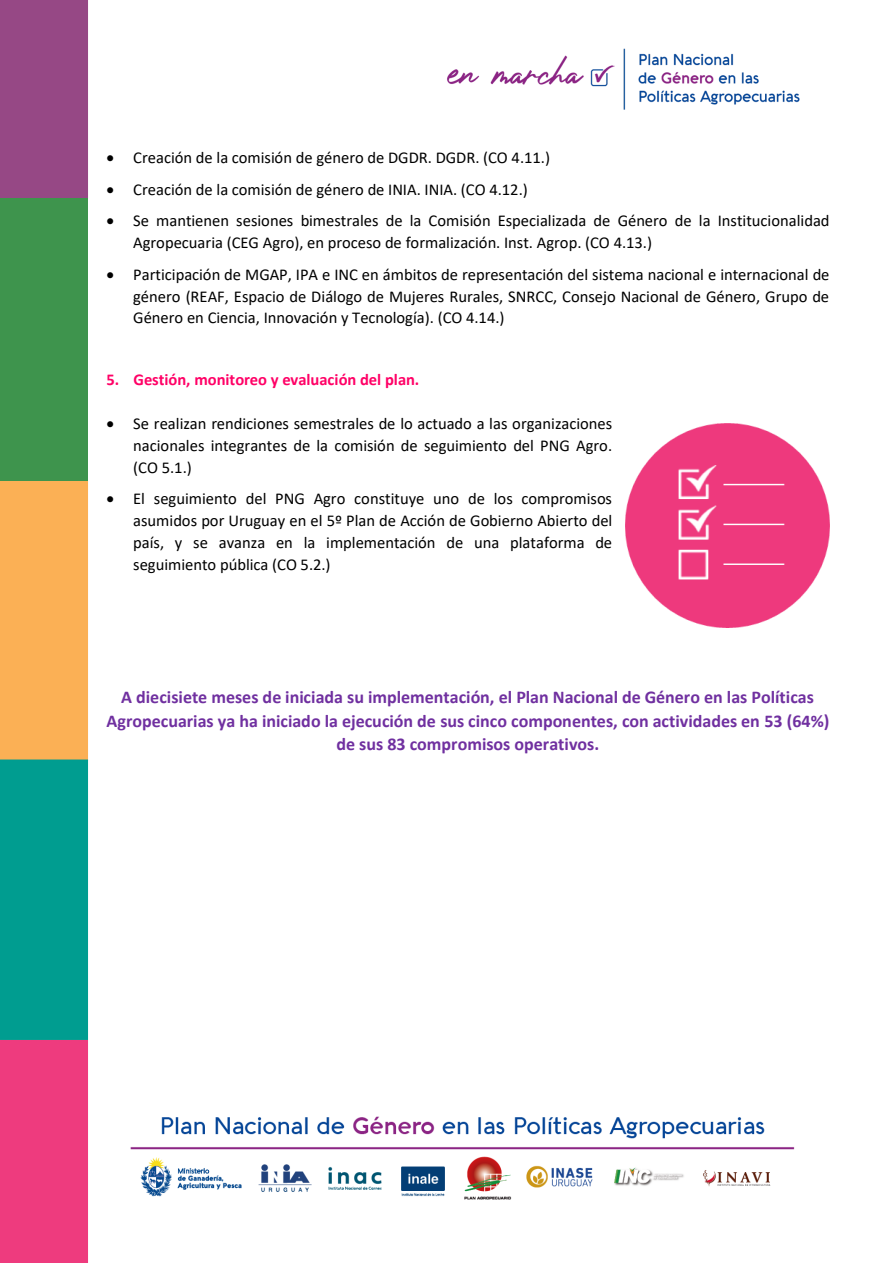
<style>
.page{position:relative;width:893px;height:1263px;background:#fff}
.page>*{position:absolute;margin:0;border:0;box-sizing:border-box;transform-origin:0 0}
.t1{font:700 18px/23.7px "Calibri";color:#7030a0;text-align:center}
.t2{font:16.5px/21.8px "Calibri";color:#000;text-align:justify}
.t3{font:700 16.5px "Calibri";letter-spacing:-.005em;color:#f06}
</style>
<div class="page">
<img style="left:447px;top:48px;width:353px;height:62px">
<img style="left:130px;top:1116px;width:665px;height:84px">
<div style="left:0;top:0;width:88px;height:199px;background:#964885"></div>
<div style="left:0;top:481px;width:88px;height:280px;background:#fbb055"></div>
<div style="left:0;top:759px;width:88px;height:281px;background:#009d90"></div>
<div style="left:0;top:1040px;width:88px;height:223px;background:#ee3b7e"></div>
<div style="left:0;top:198px;width:88px;height:283px;background:#3e944d"></div>
<img style="left:626px;top:423px;width:204px;height:204px">
<p class="t2" style="left:106px;top:148px;width:445px">• Creación de la comisión de género de DGDR. DGDR. (CO 4.11.)</p>
<p class="t2" style="left:106px;top:180px;width:423px">• Creación de la comisión de género de INIA. INIA. (CO 4.12.)</p>
<p class="t2" style="left:133px;top:211px;width:698px;text-indent:-27px">• Se mantienen sesiones bimestrales de la Comisión Especializada de Género de la Institucionalidad<br>Agropecuaria (CEG Agro), en proceso de formalización. Inst. Agrop. (CO 4.13.)</p>
<p class="t2" style="left:133px;top:265px;width:698px;text-indent:-27px">• Participación de MGAP, IPA e INC en ámbitos de representación del sistema nacional e internacional de género (REAF, Espacio de Diálogo de Mujeres Rurales, SNRCC, Consejo Nacional de Género, Grupo de Género en Ciencia, Innovación y Tecnología). (CO 4.14.)</p>
<p class="t3" style="left:106px;top:372px;width:314px">5. Gestión, monitoreo y evaluación del plan.</p>
<p class="t2" style="left:133px;top:414px;width:481px;text-indent:-27px">• Se realizan rendiciones semestrales de lo actuado a las organizaciones nacionales integrantes de la comisión de seguimiento del PNG Agro. (CO 5.1.)</p>
<p class="t2" style="left:133px;top:489px;width:481px;text-indent:-27px">• El seguimiento del PNG Agro constituye uno de los compromisos asumidos por Uruguay en el 5º Plan de Acción de Gobierno Abierto del país, y se avanza en la implementación de una plataforma de seguimiento pública (CO 5.2.)</p>
<p class="t1" style="left:107px;top:687px;width:724px">A diecisiete meses de iniciada su implementación, el Plan Nacional de Género en las Políticas<br>Agropecuarias ya ha iniciado la ejecución de sus cinco componentes, con actividades en 53 (64%) de sus 83 compromisos operativos.</p>
</div>
